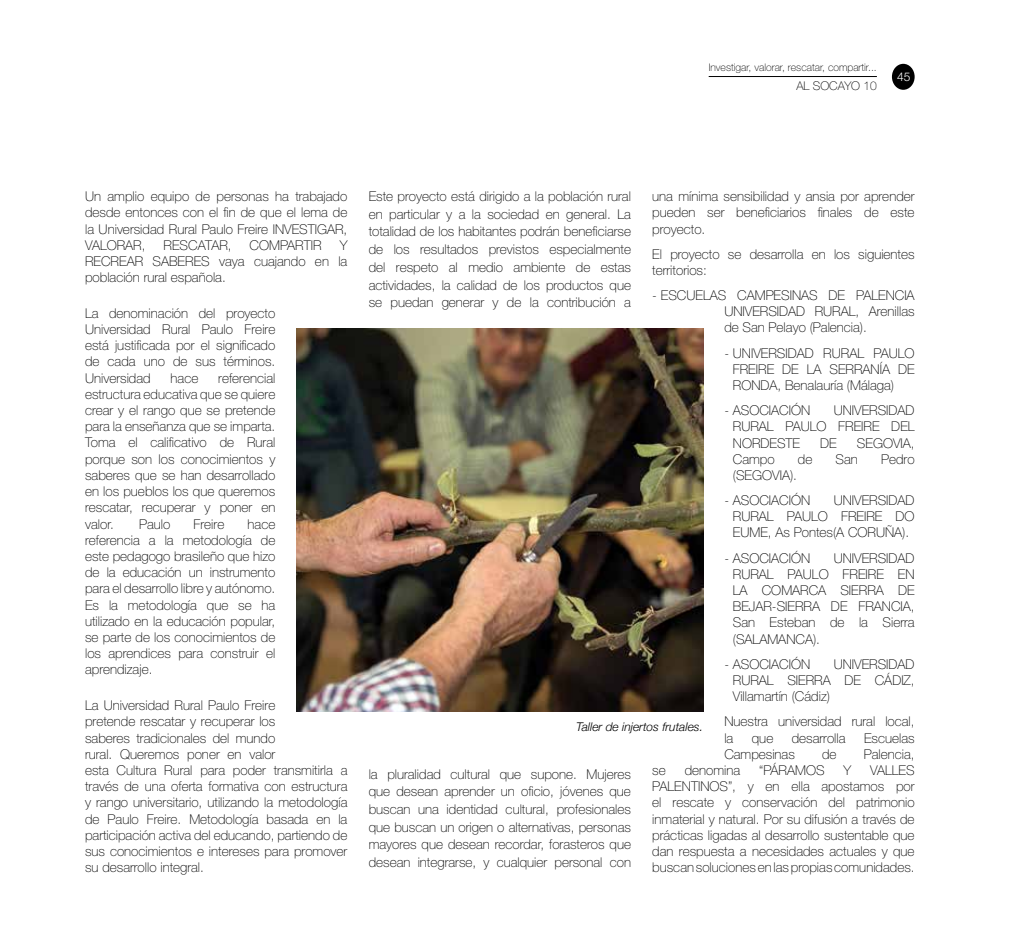
<style>
.page{position:relative;width:1021px;height:936px;background:#fff}
.page>*{position:absolute;margin:0;border:0;box-sizing:border-box;transform-origin:0 0}
.t1{font:100 13.5px/16.2px "Helvetica Neue LT Std";color:#000;text-align:justify}
.t2{font:italic 300 12px "Helvetica Neue";color:#000}
.t3{font:100 12px "Helvetica Neue LT Std";color:#000}
.t4{font:300 12px "Helvetica Neue LT Std";color:#fff}
.t5{font:100 10.5px "Helvetica Neue LT Std";color:#000}
</style>
<div class="page">
<hr style="left:708px;top:76px;width:168px;height:1px;background:#000">
<div style="left:891px;top:64px;width:23px;height:26px;background:#000;border-radius:50%"></div>
<img style="left:296px;top:328px;width:407px;height:383px">
<p class="t5" style="left:708px;top:62px;width:170px">Investigar, valorar, rescatar, compartir...</p>
<p class="t3" style="left:796px;top:79px;width:82px">AL SOCAYO 10</p>
<p class="t4" style="left:897px;top:70px;width:15px">45</p>
<p class="t1" style="left:85px;top:188px;width:264px">Un amplio equipo de personas ha trabajado desde entonces con el fin de que el lema de la Universidad Rural Paulo Freire INVESTIGAR, VALORAR,</p>
<p class="t1" style="left:164px;top:237px;width:69px">RESCATAR,</p>
<p class="t1" style="left:250px;top:237px;width:73px">COMPARTIR</p>
<p class="t1" style="left:85px;top:237px;width:264px;text-indent:254px">Y RECREAR SABERES vaya cuajando en la población rural española.</p>
<p class="t1" style="left:85px;top:305px;width:192px">La denominación del proyecto Universidad Rural Paulo Freire está justificada por el significado de cada uno de sus términos.<br>Universidad</p>
<p class="t1" style="left:85px;top:370px;width:192px;text-indent:133px">referencial estructura educativa que se quiere crear y el rango que se pretende para la enseñanza que se imparta.<br>Toma el calificativo de Rural porque son los conocimientos y saberes que se han desarrollado en los pueblos los que queremos rescatar, recuperar y poner en valor.</p>
<p class="t1" style="left:171px;top:370px;width:29px">hace</p>
<p class="t1" style="left:85px;top:515px;width:192px;text-indent:162px">hace referencia a la metodología de este pedagogo brasileño que hizo de la educación un instrumento para el desarrollo libre y autónomo.<br>Es la metodología que se ha utilizado en la educación popular, se parte de los conocimientos de los aprendices para construir el aprendizaje.</p>
<p class="t1" style="left:85px;top:697px;width:264px;text-align:left">La Universidad Rural Paulo Freire<br>pretende rescatar y recuperar los<br>saberes tradicionales del mundo<br>rural. Queremos poner en valor<br>esta Cultura Rural para poder transmitirla a través de una oferta formativa con estructura y rango universitario, utilizando la metodología de Paulo Freire. Metodología basada en la participación activa del educando, partiendo de sus conocimientos e intereses para promover su desarrollo integral.</p>
<p class="t1" style="left:139px;top:515px;width:33px">Paulo</p>
<p class="t1" style="left:194px;top:515px;width:32px">Freire</p>
<p class="t1" style="left:369px;top:187px;width:264px;line-height:17.7px">Este proyecto está dirigido a la población rural en particular y a la sociedad en general. La totalidad de los habitantes podrán beneficiarse de los resultados previstos especialmente del respeto al medio ambiente de estas actividades, la calidad de los productos que se puedan generar y de la contribución a</p>
<p class="t1" style="left:652px;top:188px;width:264px">una mínima sensibilidad y ansia por aprender pueden ser beneficiarios finales de este proyecto.</p>
<p class="t1" style="left:652px;top:246px;width:264px">El proyecto se desarrolla en los siguientes territorios:</p>
<p class="t1" style="left:724px;top:287px;width:192px;text-indent:-72px">- ESCUELAS CAMPESINAS DE PALENCIA UNIVERSIDAD RURAL, Arenillas de San Pelayo (Palencia).</p>
<p class="t1" style="left:732px;top:344px;width:183px;text-indent:-9px">- UNIVERSIDAD RURAL PAULO FREIRE DE LA SERRANÍA DE RONDA, Benalauría (Málaga)</p>
<p class="t1" style="left:724px;top:402px;width:87px">- ASOCIACIÓN</p>
<p class="t1" style="left:732px;top:402px;width:183px;text-indent:101px">UNIVERSIDAD RURAL PAULO FREIRE DEL NORDESTE</p>
<p class="t1" style="left:820px;top:434px;width:18px">DE</p>
<p class="t1" style="left:857px;top:434px;width:59px">SEGOVIA,</p>
<p class="t1" style="left:732px;top:451px;width:43px">Campo</p>
<p class="t1" style="left:797px;top:451px;width:16px">de</p>
<p class="t1" style="left:835px;top:451px;width:24px">San</p>
<p class="t1" style="left:881px;top:451px;width:35px">Pedro</p>
<p class="t1" style="left:732px;top:467px;width:66px">(SEGOVIA).</p>
<p class="t1" style="left:724px;top:492px;width:87px">- ASOCIACIÓN</p>
<p class="t1" style="left:732px;top:492px;width:183px;text-indent:101px">UNIVERSIDAD RURAL PAULO FREIRE DO EUME, As Pontes(A CORUÑA).</p>
<p class="t1" style="left:724px;top:549px;width:87px">- ASOCIACIÓN</p>
<p class="t1" style="left:732px;top:549px;width:183px;text-indent:101px">UNIVERSIDAD RURAL PAULO FREIRE EN LA COMARCA SIERRA DE BEJAR-SIERRA DE FRANCIA, San Esteban de la Sierra (SALAMANCA).</p>
<p class="t1" style="left:724px;top:655px;width:87px">- ASOCIACIÓN</p>
<p class="t1" style="left:732px;top:655px;width:183px;text-indent:101px">UNIVERSIDAD RURAL SIERRA DE CÁDIZ, Villamartín (Cádiz)</p>
<p class="t1" style="left:724px;top:713px;width:192px">Nuestra universidad rural local, la</p>
<p class="t2" style="left:576px;top:720px;width:128px">Taller de injertos frutales.</p>
<p class="t1" style="left:751px;top:729px;width:23px">que</p>
<p class="t1" style="left:791px;top:729px;width:55px">desarrolla</p>
<p class="t1" style="left:864px;top:729px;width:52px">Escuelas</p>
<p class="t1" style="left:724px;top:745px;width:72px">Campesinas</p>
<p class="t1" style="left:822px;top:745px;width:16px">de</p>
<p class="t1" style="left:863px;top:745px;width:52px">Palencia,</p>
<p class="t1" style="left:652px;top:762px;width:15px">se</p>
<p class="t1" style="left:684px;top:762px;width:57px">denomina</p>
<p class="t1" style="left:759px;top:762px;width:67px">“PÁRAMOS</p>
<p class="t1" style="left:843px;top:762px;width:9px">Y</p>
<p class="t1" style="left:652px;top:762px;width:264px;text-indent:218px">VALLES PALENTINOS”, y en ella apostamos por el rescate y conservación del patrimonio inmaterial y natural. Por su difusión a través de prácticas ligadas al desarrollo sustentable que dan respuesta a necesidades actuales y que buscan soluciones en las propias comunidades.</p>
<p class="t1" style="left:369px;top:765px;width:264px;line-height:17.7px">la pluralidad cultural que supone. Mujeres que desean aprender un oficio, jóvenes que buscan una identidad cultural, profesionales que buscan un origen o alternativas, personas mayores que desean recordar, forasteros que desean integrarse, y cualquier personal con</p>
</div>
